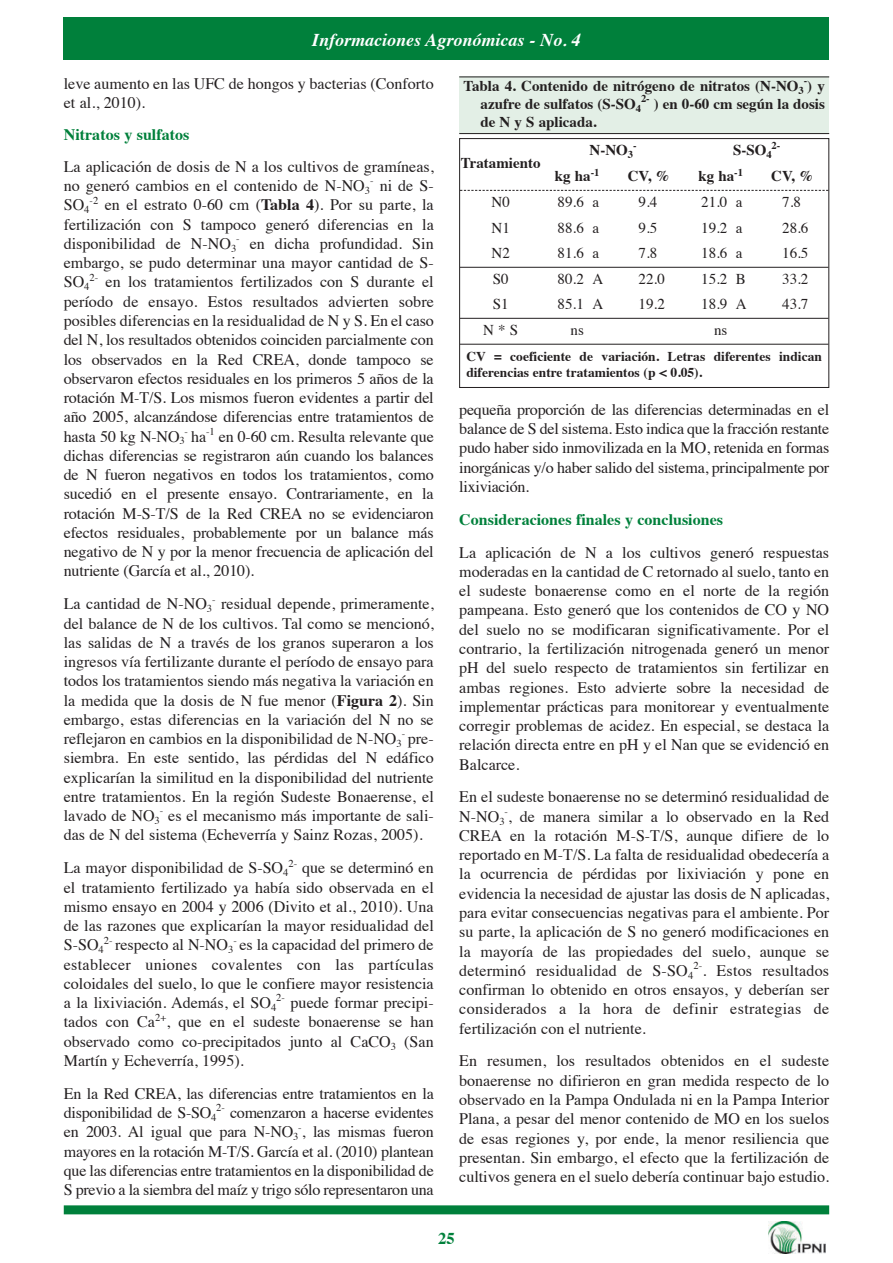
<style>
.page{position:relative;width:893px;height:1263px;background:#fff}
.page>*{position:absolute;margin:0;border:0;box-sizing:border-box;transform-origin:0 0}
.t1{font:italic 700 18px "Times";color:#fff}
.t2{font:700 16.5px "Times";color:#00803b}
.t3{font:16.05px/19.2px "Times";color:#231f20;text-align:justify}
.t4{font:700 16.05px "Times";color:#00803b}
.t5{font:700 15px/18px "Times";color:#231f20;text-align:justify}
.t6{font:15px "Times";color:#231f20}
.t7{font:700 13.5px/16.2px "Times";color:#231f20}
.t8{font:700 10.5px "Times";color:#231f20}
.s1{font-weight:700}
</style>
<div class="page">
<div style="left:64px;top:17px;width:765px;height:43px;background:#00803b"></div>
<div style="left:64px;top:1205px;width:765px;height:9px;background:#00803b"></div>
<img style="left:769px;top:1221px;width:56px;height:33px">
<div style="left:459px;top:77px;width:370px;height:57px;background:#e3efe6"></div>
<hr style="left:459px;top:77px;width:370px;height:1px;background:#231f20">
<hr style="left:459px;top:133px;width:370px;height:1px;background:#231f20">
<div style="left:459px;top:138px;width:370px;height:250px;border:1px solid #231f20"></div>
<svg style="left:460px;top:190px;width:368px;height:1px"></svg>
<hr style="left:460px;top:267px;width:368px;height:1px;background:#231f20">
<hr style="left:460px;top:318px;width:368px;height:1px;background:#231f20">
<hr style="left:460px;top:344px;width:368px;height:1px;background:#231f20">
<p class="t1" style="left:312px;top:32px;width:270px">Informaciones Agronómicas - No. 4</p>
<p class="t3" style="left:64px;top:75px;width:371px">leve aumento en las UFC de hongos y bacterias (Conforto et al., 2010).</p>
<p class="t4" style="left:64px;top:128px;width:127px">Nitratos y sulfatos</p>
<p class="t3" style="left:64px;top:158px;width:372px">La aplicación de dosis de N a los cultivos de gramíneas, no generó cambios en el contenido de N-NO<sub>3</sub><sup>-</sup> ni de S-SO<sub>4</sub><sup>-2</sup> en el estrato 0-60 cm (<span class="s1">Tabla 4</span>). Por su parte, la fertilización con S tampoco generó diferencias en la disponibilidad de N-NO<sub>3</sub><sup>-</sup> en dicha profundidad. Sin embargo, se pudo determinar una mayor cantidad de S-SO<sub>4</sub><sup>2-</sup> en los tratamientos fertilizados con S durante el período de ensayo. Estos resultados advierten sobre posibles diferencias en la residualidad de N y S. En el caso del N, los resultados obtenidos coinciden parcialmente con los observados en la Red CREA, donde tampoco se observaron efectos residuales en los primeros 5 años de la rotación M-T/S. Los mismos fueron evidentes a partir del año 2005, alcanzándose diferencias entre tratamientos de hasta 50 kg N-NO<sub>3</sub><sup>-</sup> ha<sup>-1</sup> en 0-60 cm. Resulta relevante que dichas diferencias se registraron aún cuando los balances de N fueron negativos en todos los tratamientos, como sucedió en el presente ensayo. Contrariamente, en la rotación M-S-T/S de la Red CREA no se evidenciaron efectos residuales, probablemente por un balance más negativo de N y por la menor frecuencia de aplicación del nutriente (García et al., 2010).</p>
<p class="t3" style="left:64px;top:596px;width:372px">La cantidad de N-NO<sub>3</sub><sup>-</sup> residual depende, primeramente, del balance de N de los cultivos. Tal como se mencionó, las salidas de N a través de los granos superaron a los ingresos vía fertilizante durante el período de ensayo para todos los tratamientos siendo más negativa la variación en la medida que la dosis de N fue menor (<span class="s1">Figura 2</span>). Sin embargo, estas diferencias en la variación del N no se reflejaron en cambios en la disponibilidad de N-NO<sub>3</sub><sup>-</sup> pre&shy;siembra. En este sentido, las pérdidas del N edáfico explicarían la similitud en la disponibilidad del nutriente entre tratamientos. En la región Sudeste Bonaerense, el lavado de NO<sub>3</sub><sup>-</sup> es el mecanismo más importante de sali&shy;das de N del sistema (Echeverría y Sainz Rozas, 2005).</p>
<p class="t3" style="left:64px;top:860px;width:372px">La mayor disponibilidad de S-SO<sub>4</sub><sup>2-</sup> que se determinó en el tratamiento fertilizado ya había sido observada en el mismo ensayo en 2004 y 2006 (Divito et al., 2010). Una de las razones que explicarían la mayor residualidad del S-SO<sub>4</sub><sup>2-</sup> respecto al N-NO<sub>3</sub><sup>-</sup> es la capacidad del primero de establecer uniones covalentes con las partículas coloidales del suelo, lo que le confiere mayor resistencia a la lixiviación. Además, el SO<sub>4</sub><sup>2-</sup> puede formar precipi&shy;tados con Ca<sup>2+</sup>, que en el sudeste bonaerense se han observado como co-precipitados junto al CaCO<sub>3</sub> (San Martín y Echeverría, 1995).</p>
<p class="t3" style="left:64px;top:1085px;width:372px">En la Red CREA, las diferencias entre tratamientos en la disponibilidad de S-SO<sub>4</sub><sup>2-</sup> comenzaron a hacerse evidentes en 2003. Al igual que para N-NO<sub>3</sub><sup>-</sup>, las mismas fueron mayores en la rotación M-T/S. García et al. (2010) plantean que las diferencias entre tratamientos en la disponibilidad de S previo a la siembra del maíz y trigo sólo representaron una</p>
<p class="t5" style="left:480px;top:78px;width:346px;text-indent:-17px">Tabla 4. Contenido de nitrógeno de nitratos (N-NO<sub>3</sub><sup>-</sup>) y azufre de sulfatos (S-SO<sub>4</sub><sup>2-</sup> ) en 0-60 cm según la dosis de N y S aplicada.</p>
<p class="t5" style="left:461px;top:155px;width:81px">Tratamiento</p>
<p class="t5" style="left:590px;top:143px;width:45px">N-NO<sub>3</sub></p>
<p class="t8" style="left:633px;top:141px;width:5px">-</p>
<p class="t5" style="left:733px;top:143px;width:40px">S-SO<sub>4</sub></p>
<p class="t8" style="left:772px;top:141px;width:10px">2-</p>
<p class="t5" style="left:555px;top:168px;width:46px">kg ha<sup>-1</sup></p>
<p class="t5" style="left:628px;top:168px;width:44px">CV, %</p>
<p class="t5" style="left:698px;top:168px;width:46px">kg ha<sup>-1</sup></p>
<p class="t5" style="left:771px;top:168px;width:44px">CV, %</p>
<p class="t6" style="left:491px;top:196px;width:20px">N0</p>
<p class="t6" style="left:558px;top:196px;width:43px">89.6 a</p>
<p class="t6" style="left:639px;top:196px;width:20px">9.4</p>
<p class="t6" style="left:701px;top:196px;width:43px">21.0 a</p>
<p class="t6" style="left:782px;top:196px;width:20px">7.8</p>
<p class="t6" style="left:491px;top:221px;width:20px">N1</p>
<p class="t6" style="left:558px;top:221px;width:43px">88.6 a</p>
<p class="t6" style="left:639px;top:221px;width:20px">9.5</p>
<p class="t6" style="left:701px;top:221px;width:43px">19.2 a</p>
<p class="t6" style="left:782px;top:221px;width:28px">28.6</p>
<p class="t6" style="left:491px;top:247px;width:20px">N2</p>
<p class="t6" style="left:558px;top:247px;width:43px">81.6 a</p>
<p class="t6" style="left:639px;top:247px;width:20px">7.8</p>
<p class="t6" style="left:701px;top:247px;width:43px">18.6 a</p>
<p class="t6" style="left:782px;top:247px;width:28px">16.5</p>
<p class="t6" style="left:493px;top:273px;width:17px">S0</p>
<p class="t6" style="left:558px;top:273px;width:47px">80.2 A</p>
<p class="t6" style="left:639px;top:273px;width:28px">22.0</p>
<p class="t6" style="left:701px;top:273px;width:46px">15.2 B</p>
<p class="t6" style="left:782px;top:273px;width:28px">33.2</p>
<p class="t6" style="left:493px;top:298px;width:17px">S1</p>
<p class="t6" style="left:558px;top:298px;width:47px">85.1 A</p>
<p class="t6" style="left:639px;top:298px;width:28px">19.2</p>
<p class="t6" style="left:701px;top:298px;width:47px">18.9 A</p>
<p class="t6" style="left:782px;top:298px;width:28px">43.7</p>
<p class="t6" style="left:483px;top:324px;width:36px">N * S</p>
<p class="t6" style="left:571px;top:324px;width:15px">ns</p>
<p class="t6" style="left:714px;top:324px;width:15px">ns</p>
<p class="t7" style="left:466px;top:350px;width:357px">CV = coeficiente de variación. Letras diferentes indican diferencias entre tratamientos (p &lt; 0.05).</p>
<p class="t3" style="left:459px;top:401px;width:372px">pequeña proporción de las diferencias determinadas en el balance de S del sistema. Esto indica que la fracción restante pudo haber sido inmovilizada en la MO, retenida en formas inorgánicas y/o haber salido del sistema, principalmente por lixiviación.</p>
<p class="t4" style="left:459px;top:513px;width:265px">Consideraciones finales y conclusiones</p>
<p class="t3" style="left:459px;top:544px;width:372px">La aplicación de N a los cultivos generó respuestas moderadas en la cantidad de C retornado al suelo, tanto en el sudeste bonaerense como en el norte de la región pampeana. Esto generó que los contenidos de CO y NO del suelo no se modificaran significativamente. Por el contrario, la fertilización nitrogenada generó un menor pH del suelo respecto de tratamientos sin fertilizar en ambas regiones. Esto advierte sobre la necesidad de implementar prácticas para monitorear y eventualmente corregir problemas de acidez. En especial, se destaca la relación directa entre en pH y el Nan que se evidenció en Balcarce.</p>
<p class="t3" style="left:459px;top:789px;width:372px">En el sudeste bonaerense no se determinó residualidad de N-NO<sub>3</sub><sup>-</sup>, de manera similar a lo observado en la Red CREA en la rotación M-S-T/S, aunque difiere de lo reportado en M-T/S. La falta de residualidad obedecería a la ocurrencia de pérdidas por lixiviación y pone en evidencia la necesidad de ajustar las dosis de N aplicadas, para evitar consecuencias negativas para el ambiente. Por su parte, la aplicación de S no generó modificaciones en la mayoría de las propiedades del suelo, aunque se determinó residualidad de S-SO<sub>4</sub><sup>2-</sup>. Estos resultados confirman lo obtenido en otros ensayos, y deberían ser considerados a la hora de definir estrategias de fertilización con el nutriente.</p>
<p class="t3" style="left:459px;top:1053px;width:372px">En resumen, los resultados obtenidos en el sudeste bonaerense no difirieron en gran medida respecto de lo observado en la Pampa Ondulada ni en la Pampa Interior Plana, a pesar del menor contenido de MO en los suelos de esas regiones y, por ende, la menor resiliencia que presentan. Sin embargo, el efecto que la fertilización de cultivos genera en el suelo debería continuar bajo estudio.</p>
<p class="t2" style="left:438px;top:1231px;width:18px">25</p>
</div>
